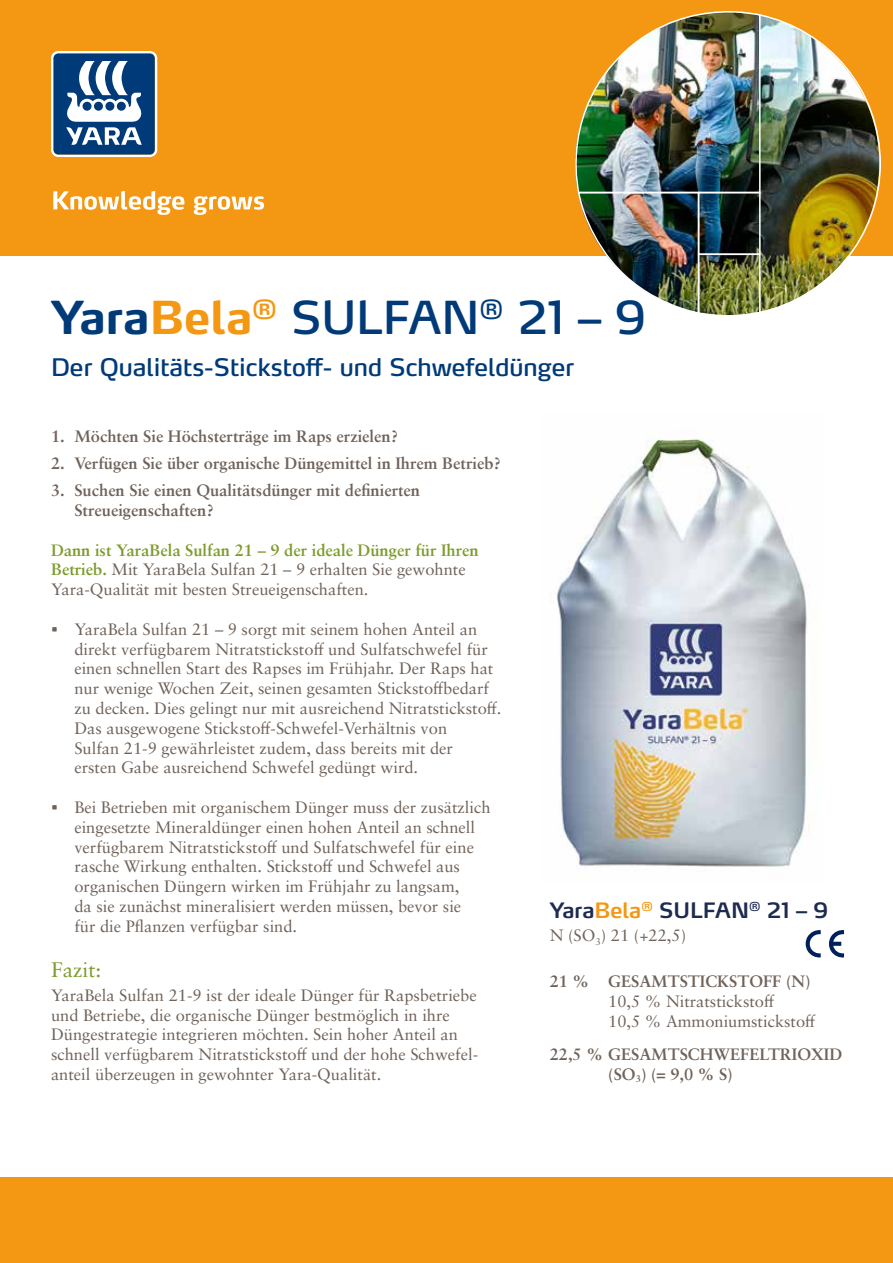
<style>
.page{position:relative;width:893px;height:1263px;background:#fff}
.page>*{position:absolute;margin:0;border:0;box-sizing:border-box;transform-origin:0 0}
.t1{font:45px "Yara Max LF";color:#003a78}
.t2{font:24px "Yara Max LF";color:#003a78}
.t3{font:600 21px "Yara Max LF";color:#1e2b50}
.t4{font:21px "Sabon LT Pro";color:#7d9b2b}
.t5{font:16.5px/19.8px "Sabon LT Pro";color:#6f6259}
.t6{font:700 16.5px/19.8px "Sabon LT Pro";color:#6f6259}
.s1{font-weight:700}
.s2{font-weight:700;color:#f49712}
.s3{font-weight:700;color:#7d9b2b}
.s4{font-family:"Yara Max LF"}
.s5{color:#f49712}
</style>
<div class="page">
<img style="left:553px;top:431px;width:256px;height:436px">
<div style="left:0;top:0;width:893px;height:255px;background:#f49712"></div>
<svg style="left:53px;top:191px;width:131px;height:24px"></svg>
<svg style="left:194px;top:196px;width:70px;height:19px"></svg>
<svg style="left:51px;top:51px;width:106px;height:106px;background:#5a7ea4"></svg>
<div style="left:0;top:1178px;width:893px;height:85px;background:#f49712"></div>
<img style="left:559px;top:11px;width:323px;height:304px">
<svg style="left:805px;top:930px;width:16px;height:28px"></svg>
<svg style="left:829px;top:930px;width:15px;height:28px"></svg>
<h1 class="t1" style="left:51px;top:289px;width:596px"><span class="s1">Yara</span><span class="s2">Bela</span><sup>®</sup> SULFAN<sup>®</sup> 21 – 9</h1>
<h2 class="t2" style="left:51px;top:353px;width:525px">Der Qualitäts-Stickstoff- und Schwefeldünger</h2>
<p class="t6" style="left:51px;top:426px;width:348px">1. Möchten Sie Höchsterträge im Raps erzielen?</p>
<p class="t6" style="left:51px;top:453px;width:451px">2. Verfügen Sie über organische Düngemittel in Ihrem Betrieb?</p>
<p class="t6" style="left:74px;top:480px;width:347px;text-indent:-23px">3. Suchen Sie einen Qualitätsdünger mit definierten<br>Streueigenschaften?</p>
<p class="t5" style="left:51px;top:539px;width:429px"><span class="s3">Dann ist YaraBela Sulfan 21 – 9 der ideale Dünger für Ihren<br>Betrieb.</span> Mit YaraBela Sulfan 21 – 9 erhalten Sie gewohnte<br>Yara-Qualität mit besten Streueigenschaften.</p>
<p class="t5" style="left:74px;top:619px;width:429px;text-indent:-23px"><span class="s4">•</span> YaraBela Sulfan 21 – 9 sorgt mit seinem hohen Anteil an direkt verfügbarem Nitratstickstoff und Sulfatschwefel für einen schnellen Start des Rapses im Frühjahr. Der Raps hat nur wenige Wochen Zeit, seinen gesamten Stickstoffbedarf zu decken. Dies gelingt nur mit ausreichend Nitratstickstoff.<br>Das ausgewogene Stickstoff-Schwefel-Verhältnis von<br>Sulfan 21-9 gewährleistet zudem, dass bereits mit der<br>ersten Gabe ausreichend Schwefel gedüngt wird.</p>
<p class="t5" style="left:74px;top:797px;width:418px;text-indent:-23px"><span class="s4">•</span> Bei Betrieben mit organischem Dünger muss der zusätzlich eingesetzte Mineraldünger einen hohen Anteil an schnell verfügbarem Nitratstickstoff und Sulfatschwefel für eine rasche Wirkung enthalten. Stickstoff und Schwefel aus organischen Düngern wirken im Frühjahr zu langsam,<br>da sie zunächst mineralisiert werden müssen, bevor sie<br>für die Pflanzen verfügbar sind.</p>
<p class="t4" style="left:51px;top:956px;width:52px">Fazit:</p>
<p class="t5" style="left:51px;top:985px;width:429px">YaraBela Sulfan 21-9 ist der ideale Dünger für Rapsbetriebe und Betriebe, die organische Dünger bestmöglich in ihre Düngestrategie integrieren möchten. Sein hoher Anteil an schnell verfügbarem Nitratstickstoff und der hohe Schwefel&shy;anteil überzeugen in gewohnter Yara-Qualität.</p>
<p class="t3" style="left:550px;top:897px;width:280px">Yara<span class="s5">Bela</span><sup>®</sup> SULFAN<sup>®</sup> 21 – 9</p>
<p class="t5" style="left:550px;top:925px;width:138px">N (SO<sub>3</sub>) 21 (+22,5)</p>
<p class="t6" style="left:550px;top:971px;width:263px">21 % GESAMTSTICKSTOFF (N)</p>
<p class="t5" style="left:608px;top:991px;width:209px">10,5 % Nitratstickstoff<br>10,5 % Ammoniumstickstoff</p>
<p class="t6" style="left:608px;top:1044px;width:236px;text-indent:-58px">22,5 % GESAMTSCHWEFELTRIOXID (SO<sub>3</sub>) (= 9,0 % S)</p>
</div>
